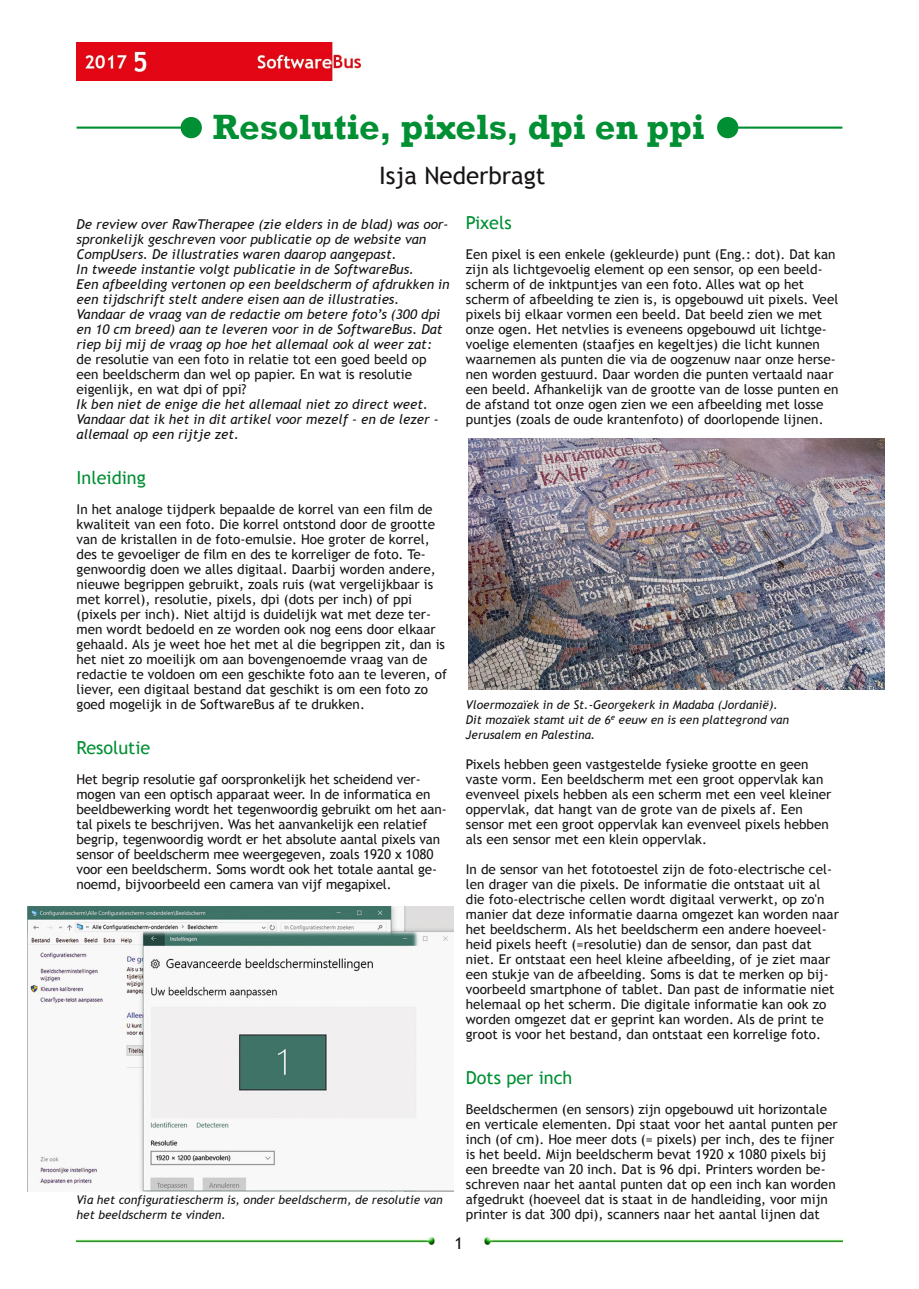
<style>
.page{position:relative;width:919px;height:1289px;background:#fff}
.page>*{position:absolute;margin:0;border:0;box-sizing:border-box;transform-origin:0 0}
.t1{font:700 36px "Rockwell";color:#008f33}
.t2{font:24px "Trebuchet MS";color:#161413}
.t3{font:18px "Trebuchet MS";color:#008f33}
.t4{font:16.5px "Trebuchet MS";color:#161413}
.t5{font:13.5px/15px "Trebuchet MS";color:#161413}
.t6{font:italic 13.5px/15px "Trebuchet MS";color:#161413}
.t7{font:italic 12px/15px "Trebuchet MS";color:#161413}
</style>
<div class="page">
<img style="left:77px;top:43px;width:283px;height:38px">
<img style="left:77px;top:1237px;width:358px;height:7px">
<img style="left:484px;top:1237px;width:358px;height:7px">
<hr style="left:727px;top:126px;width:115px;height:3px;background:#008f33">
<div style="left:717px;top:117px;width:21px;height:21px;background:#008f33;border-radius:50%"></div>
<hr style="left:77px;top:126px;width:114px;height:3px;background:#008f33">
<div style="left:180px;top:117px;width:22px;height:21px;background:#008f33;border-radius:50%"></div>
<img style="left:28px;top:906px;width:425px;height:285px">
<img style="left:468px;top:438px;width:416px;height:251px">
<h1 class="t1" style="left:213px;top:105px;width:493px">Resolutie, pixels, dpi en ppi</h1>
<h2 class="t2" style="left:379px;top:161px;width:168px">Isja Nederbragt</h2>
<p class="t6" style="left:77px;top:216px;width:374px">De review over RawTherapee (zie elders in de blad) was oor‐ spronkelijk geschreven voor publicatie op de website van CompUsers. De illustraties waren daarop aangepast.<br>In tweede instantie volgt publicatie in de SoftwareBus.<br>Een afbeelding vertonen op een beeldscherm of afdrukken in een tijdschrift stelt andere eisen aan de illustraties.<br>Vandaar de vraag van de redactie om betere foto’s (300 dpi en 10 cm breed) aan te leveren voor in de SoftwareBus. Dat riep bij mij de vraag op hoe het allemaal ook al weer zat:</p>
<p class="t5" style="left:77px;top:351px;width:351px">de resolutie van een foto in relatie tot een goed beeld op een beeldscherm dan wel op papier. En wat is resolutie eigenlijk, en wat dpi of ppi?</p>
<p class="t6" style="left:77px;top:396px;width:363px">Ik ben niet de enige die het allemaal niet zo direct weet.<br>Vandaar dat ik het in dit artikel voor mezelf ‐ en de lezer ‐ allemaal op een rijtje zet.</p>
<h3 class="t3" style="left:77px;top:467px;width:71px">Inleiding</h3>
<p class="t5" style="left:77px;top:501px;width:372px">In het analoge tijdperk bepaalde de korrel van een film de kwaliteit van een foto. Die korrel ontstond door de grootte van de kristallen in de foto‐emulsie. Hoe groter de korrel, des te gevoeliger de film en des te korreliger de foto. Te‐ genwoordig doen we alles digitaal. Daarbij worden andere, nieuwe begrippen gebruikt, zoals ruis (wat vergelijkbaar is met korrel), resolutie, pixels, dpi (dots per inch) of ppi (pixels per inch). Niet altijd is duidelijk wat met deze ter‐ men wordt bedoeld en ze worden ook nog eens door elkaar gehaald. Als je weet hoe het met al die begrippen zit, dan is het niet zo moeilijk om aan bovengenoemde vraag van de redactie te voldoen om een geschikte foto aan te leveren, of liever, een digitaal bestand dat geschikt is om een foto zo goed mogelijk in de SoftwareBus af te drukken.</p>
<h3 class="t3" style="left:77px;top:737px;width:75px">Resolutie</h3>
<p class="t5" style="left:77px;top:771px;width:372px">Het begrip resolutie gaf oorspronkelijk het scheidend ver‐ mogen van een optisch apparaat weer. In de informatica en beeldbewerking wordt het tegenwoordig gebruikt om het aan‐ tal pixels te beschrijven. Was het aanvankelijk een relatief begrip, tegenwoordig wordt er het absolute aantal pixels van sensor of beeldscherm mee weergegeven, zoals 1920 x 1080 voor een beeldscherm. Soms wordt ook het totale aantal ge‐ noemd, bijvoorbeeld een camera van vijf megapixel.</p>
<h3 class="t3" style="left:466px;top:212px;width:47px">Pixels</h3>
<p class="t5" style="left:466px;top:246px;width:374px">Een pixel is een enkele (gekleurde) punt (Eng.: dot). Dat kan zijn als lichtgevoelig element op een sensor, op een beeld‐ scherm of de inktpuntjes van een foto. Alles wat op het scherm of afbeelding te zien is, is opgebouwd uit pixels. Veel pixels bij elkaar vormen een beeld. Dat beeld zien we met onze ogen. Het netvlies is eveneens opgebouwd uit lichtge‐ voelige elementen (staafjes en kegeltjes) die licht kunnen waarnemen als punten die via de oogzenuw naar onze herse‐ nen worden gestuurd. Daar worden die punten vertaald naar een beeld. Afhankelijk van de grootte van de losse punten en de afstand tot onze ogen zien we een afbeelding met losse puntjes (zoals de oude krantenfoto) of doorlopende lijnen.</p>
<p class="t7" style="left:466px;top:697px;width:324px">Vloermozaïek in de St.‐Georgekerk in Madaba (Jordanië).<br>Dit mozaïek stamt uit de 6<sup>e</sup> eeuw en is een plattegrond van<br>Jerusalem en Palestina.</p>
<p class="t5" style="left:466px;top:756px;width:367px">Pixels hebben geen vastgestelde fysieke grootte en geen vaste vorm. Een beeldscherm met een groot oppervlak kan evenveel pixels hebben als een scherm met een veel kleiner oppervlak, dat hangt van de grote van de pixels af. Een sensor met een groot oppervlak kan evenveel pixels hebben als een sensor met een klein oppervlak.</p>
<p class="t5" style="left:466px;top:861px;width:374px">In de sensor van het fototoestel zijn de foto‐electrische cel‐ len drager van die pixels. De informatie die ontstaat uit al die foto‐electrische cellen wordt digitaal verwerkt, op zo'n manier dat deze informatie daarna omgezet kan worden naar het beeldscherm. Als het beeldscherm een andere hoeveel‐ heid pixels heeft (=resolutie) dan de sensor, dan past dat niet. Er ontstaat een heel kleine afbeelding, of je ziet maar een stukje van de afbeelding. Soms is dat te merken op bij‐ voorbeeld smartphone of tablet. Dan past de informatie niet helemaal op het scherm. Die digitale informatie kan ook zo worden omgezet dat er geprint kan worden. Als de print te groot is voor het bestand, dan ontstaat een korrelige foto.</p>
<h3 class="t3" style="left:466px;top:1067px;width:108px">Dots per inch</h3>
<p class="t5" style="left:466px;top:1101px;width:373px">Beeldschermen (en sensors) zijn opgebouwd uit horizontale en verticale elementen. Dpi staat voor het aantal punten per inch (of cm). Hoe meer dots (= pixels) per inch, des te fijner is het beeld. Mijn beeldscherm bevat 1920 x 1080 pixels bij een breedte van 20 inch. Dat is 96 dpi. Printers worden be‐ schreven naar het aantal punten dat op een inch kan worden afgedrukt (hoeveel dat is staat in de handleiding, voor mijn printer is dat 300 dpi), scanners naar het aantal lijnen dat</p>
<p class="t7" style="left:77px;top:1192px;width:367px">Via het configuratiescherm is, onder beeldscherm, de resolutie van het beeldscherm te vinden.</p>
<p class="t4" style="left:454px;top:1233px;width:10px">1</p>
</div>
